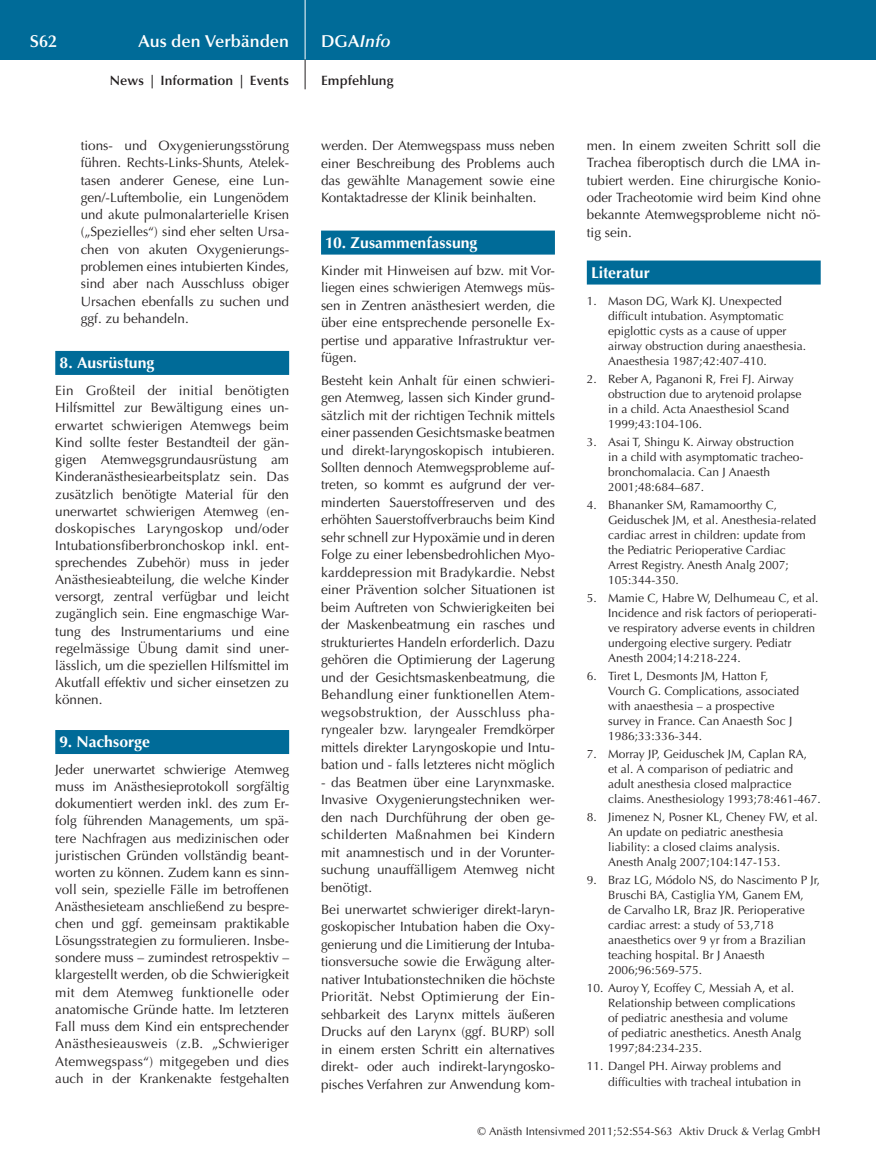
<style>
.page{position:relative;width:876px;height:1174px;background:#fff}
.page>*{position:absolute;margin:0;border:0;box-sizing:border-box;transform-origin:0 0}
.t1{font:600 17.25px "Optima";color:#fff}
.t2{font:italic 600 17.25px "Optima";color:#fff}
.t3{font:700 15.75px "Optima";color:#fff}
.t4{font:13.5px/17.4px "Optima";color:#231f20}
.t5{font:600 13.5px "Optima";letter-spacing:.01em;color:#231f20}
.t6{font:12px/15px "Optima";color:#231f20}
.t7{font:11.25px "Optima";letter-spacing:.005em;color:#231f20}
.s1{font-style:normal}
</style>
<div class="page">
<div style="left:0;top:0;width:876px;height:60px;background:#006b98"></div>
<hr style="left:305px;top:0;width:1px;height:60px;background:#fff">
<svg style="left:305px;top:60px;width:1px;height:29px"></svg>
<div style="left:55px;top:351px;width:234px;height:24px;background:#006b98"></div>
<div style="left:55px;top:730px;width:234px;height:24px;background:#006b98"></div>
<div style="left:321px;top:230px;width:234px;height:24px;background:#006b98"></div>
<div style="left:587px;top:260px;width:234px;height:24px;background:#006b98"></div>
<p class="t1" style="left:30px;top:31px;width:29px">S62</p>
<p class="t1" style="left:138px;top:31px;width:152px">Aus den Verbänden</p>
<p class="t2" style="left:321px;top:31px;width:71px"><span class="s1">DGA</span>Info</p>
<p class="t5" style="left:110px;top:73px;width:181px">News | Information | Events</p>
<p class="t5" style="left:321px;top:73px;width:74px">Empfehlung</p>
<p class="t4" style="left:81px;top:137px;width:210px">tions- und Oxygenierungsstörung führen. Rechts-Links-Shunts, Atelek‑ tasen anderer Genese, eine Lun-‑ gen/-Luftembolie, ein Lungenödem und akute pulmonalarterielle Krisen („Spezielles“) sind eher selten Ursa&shy;chen von akuten Oxygenierungs&shy;problemen eines intubierten Kindes, sind aber nach Ausschluss obiger Ursachen ebenfalls zu suchen und ggf. zu behandeln.</p>
<p class="t3" style="left:60px;top:354px;width:96px">8. Ausrüstung</p>
<p class="t4" style="left:55px;top:382px;width:235px">Ein Großteil der initial benötigten Hilfsmittel zur Bewältigung eines un-‑ erwartet schwierigen Atemwegs beim Kind sollte fester Bestandteil der gän&shy;gigen Atemwegsgrundausrüstung am Kinderanästhesiearbeitsplatz sein. Das zusätzlich benötigte Material für den unerwartet schwierigen Atemweg (en-‑ doskopisches Laryngoskop und/oder Intubationsfiberbronchoskop inkl. ent&shy;sprechendes Zubehör) muss in jeder Anästhesieabteilung, die welche Kinder versorgt, zentral verfügbar und leicht zugänglich sein. Eine engmaschige War‑ tung des Instrumentariums und eine regelmässige Übung damit sind uner&shy;lässlich, um die speziellen Hilfsmittel im Akutfall effektiv und sicher einsetzen zu können.</p>
<p class="t3" style="left:60px;top:732px;width:92px">9. Nachsorge</p>
<p class="t4" style="left:55px;top:761px;width:235px">Jeder unerwartet schwierige Atemweg muss im Anästhesieprotokoll sorgfältig dokumentiert werden inkl. des zum Er-‑ folg führenden Managements, um spä&shy;tere Nachfragen aus medizinischen oder juristischen Gründen vollständig beant&shy;worten zu können. Zudem kann es sinn&shy;voll sein, spezielle Fälle im betroffenen Anästhesieteam anschließend zu bespre&shy;chen und ggf. gemeinsam praktikable Lösungsstrategien zu formulieren. Insbe&shy;sondere muss – zumindest retrospektiv – klargestellt werden, ob die Schwierigkeit mit dem Atemweg funktionelle oder anatomische Gründe hatte. Im letzteren Fall muss dem Kind ein entsprechender Anästhesieausweis (z.B. „Schwieriger Atemwegspass“) mitgegeben und dies auch in der Krankenakte festgehalten</p>
<p class="t4" style="left:321px;top:137px;width:235px;text-align:justify">werden. Der Atemwegspass muss neben einer Beschreibung des Problems auch das gewählte Management sowie eine Kontaktadresse der Klinik beinhalten.</p>
<p class="t3" style="left:325px;top:233px;width:154px">10. Zusammenfassung</p>
<p class="t4" style="left:321px;top:262px;width:235px">Kinder mit Hinweisen auf bzw. mit Vor-‑ liegen eines schwierigen Atemwegs müs-‑ sen in Zentren anästhesiert werden, die über eine entsprechende personelle Ex&shy;pertise und apparative Infrastruktur ver‑ fügen.</p>
<p class="t4" style="left:321px;top:371px;width:235px">Besteht kein Anhalt für einen schwieri&shy;gen Atemweg, lassen sich Kinder grund&shy;sätzlich mit der richtigen Technik mittels einer passenden Gesichtsmaske beatmen und direkt-laryngoskopisch intubieren.<br>Sollten dennoch Atemwegsprobleme auf-‑ treten, so kommt es aufgrund der ver&shy;minderten Sauerstoffreserven und des erhöhten Sauerstoffverbrauchs beim Kind sehr schnell zur Hypoxämie und in deren Folge zu einer lebensbedrohlichen Myo&shy;karddepression mit Bradykardie. Nebst einer Prävention solcher Situationen ist beim Auftreten von Schwierigkeiten bei der Maskenbeatmung ein rasches und strukturiertes Handeln erforderlich. Dazu gehören die Optimierung der Lagerung und der Gesichtsmaskenbeatmung, die Behandlung einer funktionellen Atem&shy;wegsobstruktion, der Ausschluss pha‑ ryngealer bzw. laryngealer Fremdkörper mittels direkter Laryngoskopie und Intu&shy;bation und - falls letzteres nicht möglich</p>
<p class="t4" style="left:321px;top:773px;width:235px">- das Beatmen über eine Larynxmaske.<br>Invasive Oxygenierungstechniken wer-‑ den nach Durchführung der oben ge&shy;schilderten Maßnahmen bei Kindern mit anamnestisch und in der Vorunter&shy;suchung unauffälligem Atemweg nicht benötigt.</p>
<p class="t4" style="left:321px;top:901px;width:235px">Bei unerwartet schwieriger direkt-laryn&shy;goskopischer Intubation haben die Oxy-‑ genierung und die Limitierung der Intuba&shy;tionsversuche sowie die Erwägung alter&shy;nativer Intubationstechniken die höchste Priorität. Nebst Optimierung der Ein&shy;sehbarkeit des Larynx mittels äußeren Drucks auf den Larynx (ggf. BURP) soll in einem ersten Schritt ein alternatives direkt- oder auch indirekt-laryngosko&shy;pisches Verfahren zur Anwendung kom-‑</p>
<p class="t4" style="left:587px;top:137px;width:235px">men. In einem zweiten Schritt soll die Trachea fiberoptisch durch die LMA in-‑ tubiert werden. Eine chirurgische Konio&shy;oder Tracheotomie wird beim Kind ohne bekannte Atemwegsprobleme nicht nö-‑ tig sein.</p>
<p class="t3" style="left:591px;top:263px;width:60px">Literatur</p>
<p class="t6" style="left:608px;top:294px;width:200px;text-indent:-21px">1. Mason DG, Wark KJ. Unexpected difficult intubation. Asymptomatic epiglottic cysts as a cause of upper airway obstruction during anaesthesia.<br>Anaesthesia 1987;42:407-410.</p>
<p class="t6" style="left:608px;top:372px;width:195px;text-indent:-21px">2. Reber A, Paganoni R, Frei FJ. Airway obstruction due to arytenoid prolapse in a child. Acta Anaesthesiol Scand<br>1999;43:104-106.</p>
<p class="t6" style="left:608px;top:435px;width:197px;text-indent:-21px">3. Asai T, Shingu K. Airway obstruction in a child with asymptomatic tracheo&shy;bronchomalacia. Can J Anaesth<br>2001;48:684–687.</p>
<p class="t6" style="left:608px;top:498px;width:210px;text-indent:-21px">4. Bhananker SM, Ramamoorthy C, Geiduschek JM, et al. Anesthesia-related cardiac arrest in children: update from the Pediatric Perioperative Cardiac Arrest Registry. Anesth Analg 2007; 105:344-350.</p>
<p class="t6" style="left:608px;top:591px;width:212px;text-indent:-21px">5. Mamie C, Habre W, Delhumeau C, et al.<br>Incidence and risk factors of perioperati&shy;ve respiratory adverse events in children undergoing elective surgery. Pediatr Anesth 2004;14:218-224.</p>
<p class="t6" style="left:608px;top:669px;width:193px;text-indent:-21px">6. Tiret L, Desmonts JM, Hatton F,<br>Vourch G. Complications, associated with anaesthesia – a prospective survey in France. Can Anaesth Soc J<br>1986;33:336-344.</p>
<p class="t6" style="left:608px;top:747px;width:214px;text-indent:-21px">7. Morray JP, Geiduschek JM, Caplan RA,<br>et al. A comparison of pediatric and adult anesthesia closed malpractice claims. Anesthesiology 1993;78:461-467.</p>
<p class="t6" style="left:608px;top:810px;width:211px;text-indent:-21px">8. Jimenez N, Posner KL, Cheney FW, et al.<br>An update on pediatric anesthesia liability: a closed claims analysis.<br>Anesth Analg 2007;104:147-153.</p>
<p class="t6" style="left:608px;top:873px;width:214px;text-indent:-21px">9. Braz LG, Módolo NS, do Nascimento P Jr, Bruschi BA, Castiglia YM, Ganem EM,<br>de Carvalho LR, Braz JR. Perioperative cardiac arrest: a study of 53,718 anaesthetics over 9 yr from a Brazilian teaching hospital. Br J Anaesth 2006;96:569-575.</p>
<p class="t6" style="left:608px;top:981px;width:195px;text-indent:-21px">10. Auroy Y, Ecoffey C, Messiah A, et al.<br>Relationship between complications of pediatric anesthesia and volume<br>of pediatric anesthetics. Anesth Analg 1997;84:234-235.</p>
<p class="t6" style="left:608px;top:1059px;width:195px;text-indent:-21px">11. Dangel PH. Airway problems and difficulties with tracheal intubation in</p>
<p class="t7" style="left:477px;top:1125px;width:345px">© Anästh Intensivmed 2011;52:S54-S63 Aktiv Druck &amp; Verlag GmbH</p>
</div>
